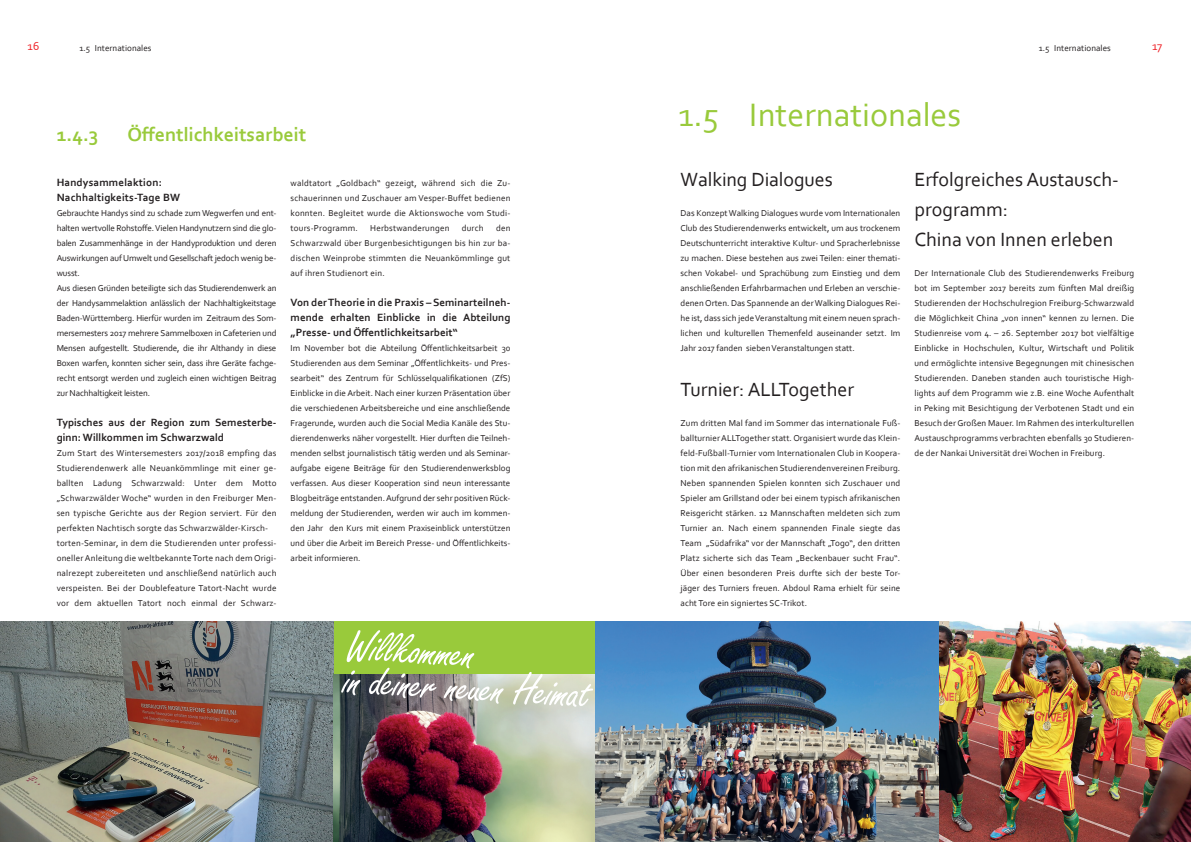
<style>
.page{position:relative;width:1191px;height:842px;background:#fff}
.page>*{position:absolute;margin:0;border:0;box-sizing:border-box;transform-origin:0 0}
.t1{font:34px "Corbel";color:#99ca3b}
.t2{font:20px/30px "Corbel";color:#231f20}
.t3{font:700 20px "Corbel";color:#99ca3b}
.t4{font:12px "Corbel";color:#ee1d23}
.t5{font:700 11px/15px "Corbel";letter-spacing:.005em;color:#231f20}
.t6{font:9px/15px "Corbel";letter-spacing:.005em;color:#231f20;text-align:justify}
.t7{font:9px/15px "Corbel";letter-spacing:-.015em;color:#231f20}
</style>
<div class="page">
<img style="left:0;top:621px;width:333px;height:221px">
<img style="left:333px;top:674px;width:262px;height:168px">
<div style="left:333px;top:621px;width:262px;height:53px;background:#99ca3b"></div>
<svg style="left:341px;top:630px;width:252px;height:77px"></svg>
<img style="left:938px;top:621px;width:253px;height:221px">
<img style="left:595px;top:621px;width:343px;height:221px">
<h3 class="t4" style="left:28px;top:39px;width:13px">16</h3>
<p class="t6" style="left:79px;top:41px;width:74px">1.5 Internationales</p>
<p class="t6" style="left:1038px;top:41px;width:74px">1.5 Internationales</p>
<h3 class="t4" style="left:1152px;top:39px;width:12px">17</h3>
<h2 class="t3" style="left:57px;top:122px;width:43px">1.4.3</h2>
<h2 class="t3" style="left:128px;top:122px;width:180px">Öffentlichkeitsarbeit</h2>
<p class="t6" style="left:291px;top:175px;width:221px">waldtatort „Goldbach“ gezeigt, während sich die Zu&shy;schauerinnen und Zuschauer am Vesper-Buffet bedienen konnten. Begleitet wurde die Aktionswoche vom Studi&shy;tours-Programm.</p>
<p class="t5" style="left:57px;top:175px;width:125px">Handysammelaktion:<br>Nachhaltigkeits-Tage BW</p>
<p class="t7" style="left:57px;top:205px;width:221px">Gebrauchte Handys sind zu schade zum Wegwerfen und ent&shy;halten wertvolle Rohstoffe. Vielen Handynutzern sind die glo&shy;balen Zusammenhänge in der Handyproduktion und deren Auswirkungen auf Umwelt und Gesellschaft jedoch wenig be&shy;wusst.<br>Aus diesen Gründen beteiligte sich das Studierendenwerk an der Handysammelaktion anlässlich der Nachhaltigkeitstage Baden-Württemberg. Hierfür wurden im Zeitraum des Som&shy;mersemesters 2017 mehrere Sammelboxen in Cafeterien und Mensen aufgestellt. Studierende, die ihr Althandy in diese Boxen warfen, konnten sicher sein, dass ihre Geräte fachge&shy;recht entsorgt werden und zugleich einen wichtigen Beitrag zur Nachhaltigkeit leisten.</p>
<p class="t5" style="left:57px;top:415px;width:221px">Typisches aus der Region zum Semesterbe&shy;ginn: Willkommen im Schwarzwald</p>
<p class="t6" style="left:57px;top:445px;width:221px;text-align:left">Zum Start des Wintersemesters 2017/2018 empfing das Studierendenwerk alle Neuankömmlinge mit einer ge&shy;ballten Ladung Schwarzwald: Unter dem Motto „Schwarzwälder Woche“ wurden in den Freiburger Men&shy;sen typische Gerichte aus der Region serviert. Für den perfekten Nachtisch sorgte das Schwarzwälder-Kirsch&shy;torten-Seminar, in dem die Studierenden unter professi&shy;oneller Anleitung die weltbekannte Torte nach dem Origi&shy;nalrezept zubereiteten und anschließend natürlich auch verspeisten. Bei der Doublefeature Tatort-Nacht wurde vor dem aktuellen Tatort noch einmal der Schwarz-</p>
<p class="t6" style="left:291px;top:220px;width:221px;text-indent:205px">den Schwarzwald über Burgenbesichtigungen bis hin zur ba&shy;dischen Weinprobe stimmten die Neuankömmlinge gut auf ihren Studienort ein.</p>
<p class="t5" style="left:291px;top:295px;width:221px;text-align:justify">Von der Theorie in die Praxis – Seminarteilneh&shy;mende erhalten Einblicke in die Abteilung „Presse- und Öffentlichkeitsarbeit“</p>
<p class="t6" style="left:291px;top:340px;width:221px">Im November bot die Abteilung Öffentlichkeitsarbeit 30<br>Studierenden aus dem Seminar „Öffentlichkeits- und Pres&shy;searbeit“ des Zentrum für Schlüsselqualifikationen (ZfS)<br>Einblicke in die Arbeit. Nach einer kurzen Präsentation über die verschiedenen Arbeitsbereiche und eine anschließende Fragerunde, wurden auch die Social Media Kanäle des Stu&shy;dierendenwerks näher vorgestellt. Hier durften die Teilneh&shy;menden selbst journalistisch tätig werden und als Seminar&shy;aufgabe eigene Beiträge für den Studierendenwerksblog verfassen. Aus dieser Kooperation sind neun interessante Blogbeiträge entstanden. Aufgrund der sehr positiven Rück&shy;meldung der Studierenden, werden wir auch im kommen&shy;den Jahr den Kurs mit einem Praxiseinblick unterstützen und über die Arbeit im Bereich Presse- und Öffentlichkeits&shy;arbeit informieren.</p>
<p class="t6" style="left:370px;top:220px;width:81px">Herbstwanderungen</p>
<p class="t6" style="left:462px;top:220px;width:23px">durch</p>
<h1 class="t1" style="left:678px;top:94px;width:284px">1.5 Internationales</h1>
<h2 class="t2" style="left:680px;top:164px;width:154px">Walking Dialogues</h2>
<p class="t6" style="left:680px;top:205px;width:221px">Das Konzept Walking Dialogues wurde vom Internationalen Club des Studierendenwerks entwickelt, um aus trockenem Deutschunterricht interaktive Kultur- und Spracherlebnisse zu machen. Diese bestehen aus zwei Teilen: einer themati&shy;schen Vokabel- und Sprachübung zum Einstieg und dem anschließenden Erfahrbarmachen und Erleben an verschie&shy;denen Orten. Das Spannende an der Walking Dialogues Rei&shy;he ist, dass sich jede Veranstaltung mit einem neuen sprach&shy;lichen und kulturellen Themenfeld auseinander setzt. Im Jahr 2017 fanden sieben Veranstaltungen statt.</p>
<h2 class="t2" style="left:680px;top:374px;width:175px">Turnier: ALLTogether</h2>
<p class="t6" style="left:680px;top:415px;width:221px">Zum dritten Mal fand im Sommer das internationale Fuß&shy;ballturnier ALLTogether statt. Organisiert wurde das Klein&shy;feld-Fußball-Turnier vom Internationalen Club in Koopera&shy;tion mit den afrikanischen Studierendenvereinen Freiburg.<br>Neben spannenden Spielen konnten sich Zuschauer und Spieler am Grillstand oder bei einem typisch afrikanischen Reisgericht stärken. 12 Mannschaften meldeten sich zum Turnier an. Nach einem spannenden Finale siegte das Team „Südafrika“ vor der Mannschaft „Togo“, den dritten Platz sicherte sich das Team „Beckenbauer sucht Frau“.<br>Über einen besonderen Preis durfte sich der beste Tor&shy;jäger des Turniers freuen. Abdoul Rama erhielt für seine acht Tore ein signiertes SC-Trikot.</p>
<h2 class="t2" style="left:914px;top:164px;width:206px">Erfolgreiches Austausch&shy;programm:<br>China von Innen erleben</h2>
<p class="t6" style="left:914px;top:265px;width:221px">Der Internationale Club des Studierendenwerks Freiburg bot im September 2017 bereits zum fünften Mal dreißig Studierenden der Hochschulregion Freiburg-Schwarzwald die Möglichkeit China „von innen“ kennen zu lernen. Die Studienreise vom 4. – 26. September 2017 bot vielfältige Einblicke in Hochschulen, Kultur, Wirtschaft und Politik und ermöglichte intensive Begegnungen mit chinesischen Studierenden. Daneben standen auch touristische High&shy;lights auf dem Programm wie z.B. eine Woche Aufenthalt in Peking mit Besichtigung der Verbotenen Stadt und ein Besuch der Großen Mauer. Im Rahmen des interkulturellen Austauschprogramms verbrachten ebenfalls 30 Studieren&shy;de der Nankai Universität drei Wochen in Freiburg.</p>
</div>
